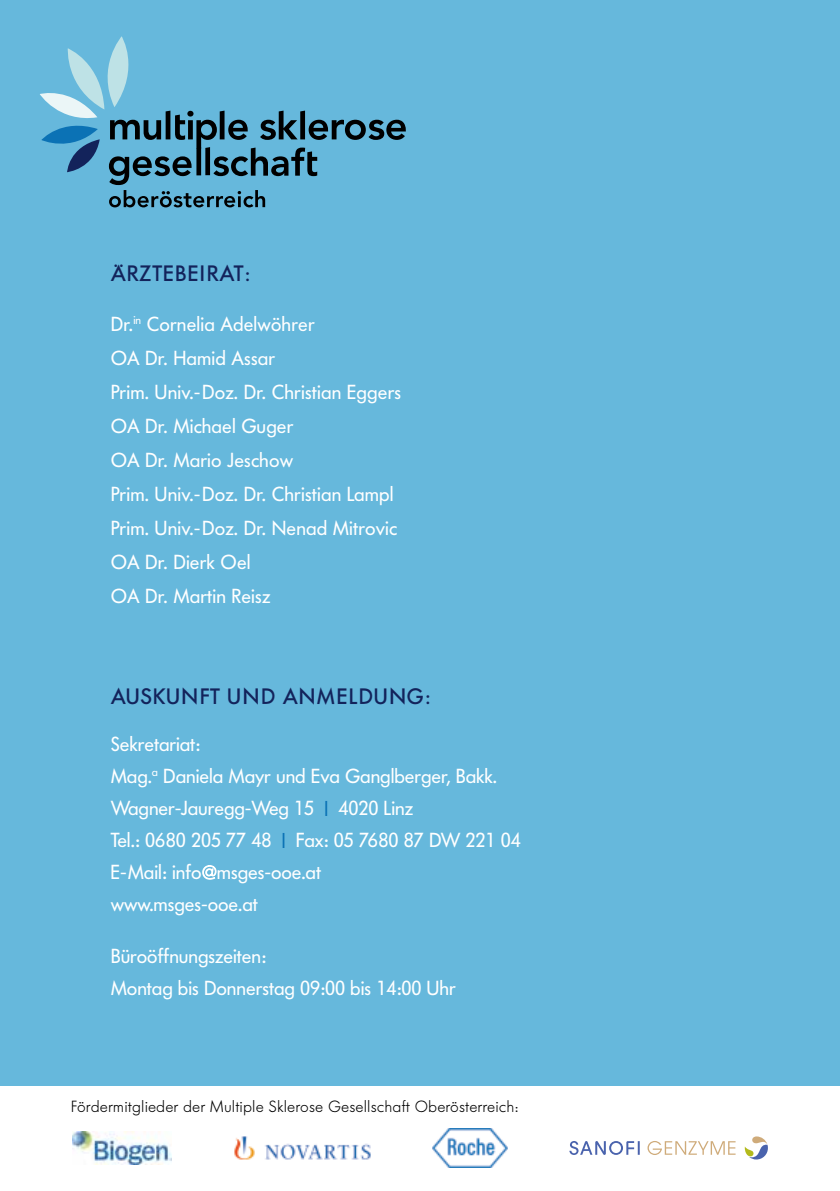
<style>
.page{position:relative;width:840px;height:1191px;background:#fff}
.page>*{position:absolute;margin:0;border:0;box-sizing:border-box;transform-origin:0 0}
.t1{font:500 22px "FU24";letter-spacing:.03em;color:#13235b}
.t2{font:20px/34px "FU24";letter-spacing:.01em;color:#fff}
.t3{font:300 16px "FU24";letter-spacing:.02em;color:#000}
.s1{color:#0b72b5}
.s2{font-family:"Futura TCY";font-weight:300}
</style>
<div class="page">
<div style="left:0;top:0;width:839px;height:1191px;background:#66b8dc"></div>
<svg style="left:40px;top:36px;width:365px;height:171px"></svg>
<div style="left:0;top:1086px;width:839px;height:105px;background:#fff"></div>
<svg style="left:202px;top:865px;width:14px;height:14px"></svg>
<svg style="left:569px;top:1141px;width:70px;height:14px"></svg>
<svg style="left:647px;top:1141px;width:88px;height:14px"></svg>
<svg style="left:744px;top:1136px;width:23px;height:23px"></svg>
<img style="left:72px;top:1131px;width:100px;height:33px">
<img style="left:432px;top:1128px;width:75px;height:39px">
<img style="left:234px;top:1136px;width:137px;height:24px">
<p class="t1" style="left:111px;top:260px;width:141px">ÄRZTEBEIRAT:</p>
<p class="t2" style="left:111px;top:306px;width:292px">Dr.<sup>in</sup> Cornelia Adelwöhrer<br>OA Dr. Hamid Assar<br>Prim. Univ.-Doz. Dr. Christian Eggers<br>OA Dr. Michael Guger<br>OA Dr. Mario Jeschow<br>Prim. Univ.-Doz. Dr. Christian Lampl<br>Prim. Univ.-Doz. Dr. Nenad Mitrovic<br>OA Dr. Dierk Oel<br>OA Dr. Martin Reisz</p>
<p class="t1" style="left:111px;top:683px;width:321px">AUSKUNFT UND ANMELDUNG:</p>
<p class="t2" style="left:111px;top:728px;width:411px;line-height:32px">Sekretariat:<br>Mag.<sup>a</sup> Daniela Mayr und Eva Ganglberger, Bakk.<br>Wagner-Jauregg-Weg 15 <span class="s1">l</span> 4020 Linz<br>Tel.: 0680 205 77 48 <span class="s1">l</span> Fax: 05 7680 87 DW 221 04<br>E-Mail: info<span class="s2">@</span>msges-ooe.at<br>www.msges-ooe.at</p>
<p class="t2" style="left:111px;top:940px;width:346px;line-height:32px">Büroöffnungszeiten:<br>Montag bis Donnerstag 09:00 bis 14:00 Uhr</p>
<p class="t3" style="left:71px;top:1097px;width:448px">Fördermitglieder der Multiple Sklerose Gesellschaft Oberösterreich:</p>
</div>
